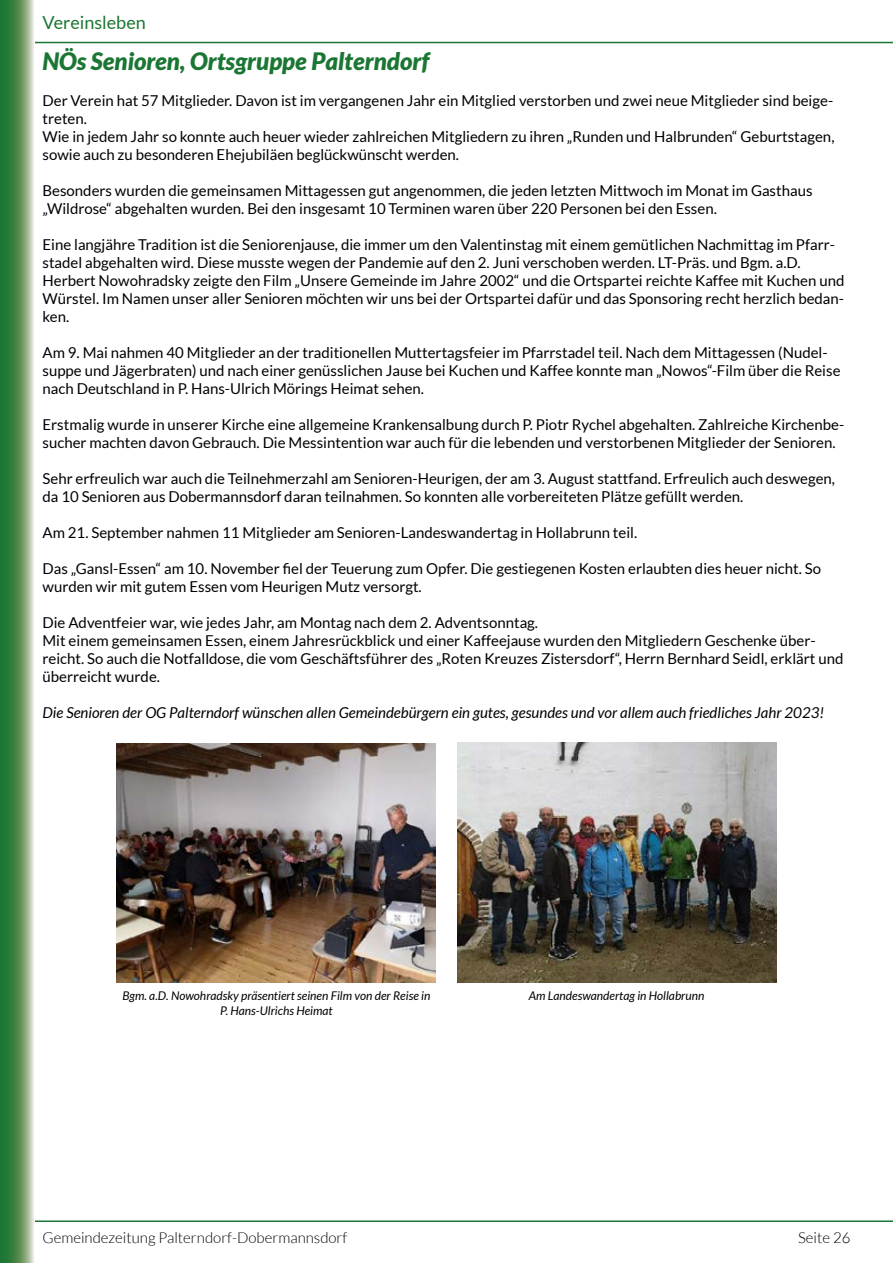
<style>
.page{position:relative;width:893px;height:1263px;background:#fff}
.page>*{position:absolute;margin:0;border:0;box-sizing:border-box;transform-origin:0 0}
.t1{font:italic 900 24px "Lato";color:#1b7633}
.t2{font:18px "Lato";color:#1b7633}
.t3{font:15px/18px "Lato";color:#000}
.t4{font:italic 15px "Lato";color:#000}
.t5{font:300 15px "Lato";color:#000}
.t6{font:italic 12px/14.4px "Lato";color:#000;text-align:center}
</style>
<div class="page">
<hr style="left:0;top:42px;width:893px;height:1px;background:#1b7633">
<hr style="left:0;top:1220px;width:893px;height:2px;background:#1b7633">
<svg style="left:0;top:0;width:34px;height:1263px;background:#5c945e"></svg>
<img style="left:117px;top:743px;width:319px;height:239px">
<img style="left:457px;top:743px;width:319px;height:239px">
<p class="t2" style="left:43px;top:12px;width:105px">Vereinsleben</p>
<h1 class="t1" style="left:43px;top:47px;width:388px">NÖs Senioren, Ortsgruppe Palterndorf</h1>
<p class="t3" style="left:43px;top:92px;width:793px">Der Verein hat 57 Mitglieder. Davon ist im vergangenen Jahr ein Mitglied verstorben und zwei neue Mitglieder sind beige&shy;treten.<br>Wie in jedem Jahr so konnte auch heuer wieder zahlreichen Mitgliedern zu ihren „Runden und Halbrunden“ Geburtstagen, sowie auch zu besonderen Ehejubiläen beglückwünscht werden.</p>
<p class="t3" style="left:43px;top:182px;width:771px">Besonders wurden die gemeinsamen Mittagessen gut angenommen, die jeden letzten Mittwoch im Monat im Gasthaus „Wildrose“ abgehalten wurden. Bei den insgesamt 10 Terminen waren über 220 Personen bei den Essen.</p>
<p class="t3" style="left:43px;top:236px;width:803px">Eine langjähre Tradition ist die Seniorenjause, die immer um den Valentinstag mit einem gemütlichen Nachmittag im Pfarr&shy;stadel abgehalten wird. Diese musste wegen der Pandemie auf den 2. Juni verschoben werden. LT-Präs. und Bgm. a.D.<br>Herbert Nowohradsky zeigte den Film „Unsere Gemeinde im Jahre 2002“ und die Ortspartei reichte Kaffee mit Kuchen und Würstel. Im Namen unser aller Senioren möchten wir uns bei der Ortspartei dafür und das Sponsoring recht herzlich bedan&shy;ken.</p>
<p class="t3" style="left:43px;top:344px;width:799px">Am 9. Mai nahmen 40 Mitglieder an der traditionellen Muttertagsfeier im Pfarrstadel teil. Nach dem Mittagessen (Nudel&shy;suppe und Jägerbraten) und nach einer genüsslichen Jause bei Kuchen und Kaffee konnte man „Nowos“-Film über die Reise nach Deutschland in P. Hans-Ulrich Mörings Heimat sehen.</p>
<p class="t3" style="left:43px;top:416px;width:803px">Erstmalig wurde in unserer Kirche eine allgemeine Krankensalbung durch P. Piotr Rychel abgehalten. Zahlreiche Kirchenbe&shy;sucher machten davon Gebrauch. Die Messintention war auch für die lebenden und verstorbenen Mitglieder der Senioren.</p>
<p class="t3" style="left:43px;top:470px;width:794px">Sehr erfreulich war auch die Teilnehmerzahl am Senioren-Heurigen, der am 3. August stattfand. Erfreulich auch deswegen, da 10 Senioren aus Dobermannsdorf daran teilnahmen. So konnten alle vorbereiteten Plätze gefüllt werden.</p>
<p class="t3" style="left:43px;top:524px;width:596px">Am 21. September nahmen 11 Mitglieder am Senioren-Landeswandertag in Hollabrunn teil.</p>
<p class="t3" style="left:43px;top:560px;width:780px">Das „Gansl-Essen“ am 10. November fiel der Teuerung zum Opfer. Die gestiegenen Kosten erlaubten dies heuer nicht. So wurden wir mit gutem Essen vom Heurigen Mutz versorgt.</p>
<p class="t3" style="left:43px;top:614px;width:802px">Die Adventfeier war, wie jedes Jahr, am Montag nach dem 2. Adventsonntag.<br>Mit einem gemeinsamen Essen, einem Jahresrückblick und einer Kaffeejause wurden den Mitgliedern Geschenke über&shy;reicht. So auch die Notfalldose, die vom Geschäftsführer des „Roten Kreuzes Zistersdorf“, Herrn Bernhard Seidl, erklärt und überreicht wurde.</p>
<p class="t4" style="left:43px;top:705px;width:783px">Die Senioren der OG Palterndorf wünschen allen Gemeindebürgern ein gutes, gesundes und vor allem auch friedliches Jahr 2023!</p>
<p class="t6" style="left:122px;top:989px;width:310px">Bgm. a.D. Nowohradsky präsentiert seinen Film von der Reise in<br>P. Hans-Ulrichs Heimat</p>
<p class="t6" style="left:529px;top:989px;width:177px">Am Landeswandertag in Hollabrunn</p>
<p class="t5" style="left:43px;top:1229px;width:306px">Gemeindezeitung Palterndorf-Dobermannsdorf</p>
<p class="t5" style="left:798px;top:1229px;width:54px">Seite 26</p>
</div>
